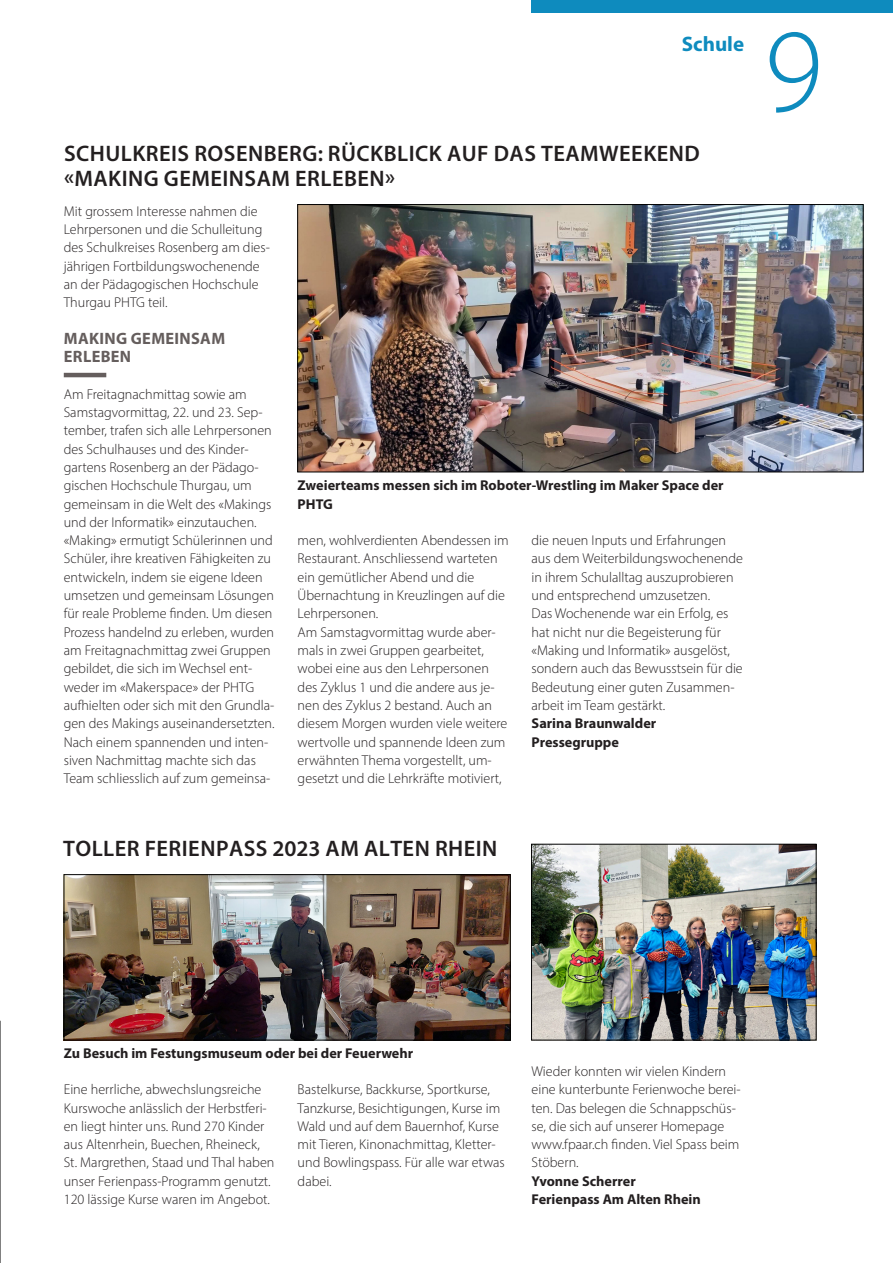
<style>
.page{position:relative;width:893px;height:1263px;background:#fff}
.page>*{position:absolute;margin:0;border:0;box-sizing:border-box;transform-origin:0 0}
._11_Seitenzahl{font:300 120px "Myriad Pro";color:#0e8bbe}
._1_1_Haupttitel_klein_18{font:600 22.5px/25.5px "Myriad Pro";letter-spacing:.02em;color:#231f20}
._6_1_Pagina_fett_-_grün__Gemeinde{font:700 21px "Myriad Pro";color:#0e8bbe}
._4_Untertitel{font:700 16.5px/18.3px "Myriad Pro";letter-spacing:.02em;color:#655e5d}
._3_Lauftext{font:300 14.25px/18.3px "Myriad Pro";color:#231f20}
._8_Legende_linksbündig{font:700 14.25px/18.3px "Myriad Pro";color:#231f20}
</style>
<div class="page">
<div style="left:531px;top:0;width:362px;height:13px;background:#0e8bbe"></div>
<svg style="left:0;top:1021px;width:1px;height:242px"></svg>
<hr style="left:64px;top:373px;width:42px;height:4px;background:#655e5d">
<img style="left:299px;top:206px;width:562px;height:264px">
<div style="left:297px;top:204px;width:566px;height:268px;border:1px solid #000"></div>
<img style="left:533px;top:846px;width:281px;height:192px">
<div style="left:531px;top:844px;width:285px;height:196px;border:1px solid #000"></div>
<img style="left:66px;top:876px;width:442px;height:162px">
<div style="left:64px;top:874px;width:446px;height:166px;border:1px solid #000"></div>
<p class="_6_1_Pagina_fett_-_grün__Gemeinde" style="left:682px;top:30px;width:64px">Schule</p>
<p class="_1_1_Haupttitel_klein_18" style="left:64px;top:140px;width:637px">SCHULKREIS ROSENBERG: RÜCKBLICK AUF DAS TEAMWEEKEND «MAKING GEMEINSAM ERLEBEN»</p>
<p class="_3_Lauftext" style="left:64px;top:202px;width:208px">Mit grossem Interesse nahmen die<br>Lehrpersonen und die Schulleitung des Schulkreises Rosenberg am dies&shy;jährigen Fortbildungswochenende an der Pädagogischen Hochschule<br>Thurgau PHTG teil.</p>
<p class="_4_Untertitel" style="left:64px;top:329px;width:163px">MAKING GEMEINSAM<br>ERLEBEN</p>
<p class="_3_Lauftext" style="left:64px;top:385px;width:210px">Am Freitagnachmittag sowie am Samstagvormittag, 22. und 23. Sep&shy;tember, trafen sich alle Lehrpersonen des Schulhauses und des Kinder&shy;gartens Rosenberg an der Pädago&shy;gischen Hochschule Thurgau, um gemeinsam in die Welt des «Makings und der Informatik» einzutauchen.</p>
<p class="_3_Lauftext" style="left:64px;top:531px;width:212px">«Making» ermutigt Schülerinnen und Schüler, ihre kreativen Fähigkeiten zu entwickeln, indem sie eigene Ideen umsetzen und gemeinsam Lösungen für reale Probleme finden. Um diesen Prozess handelnd zu erleben, wurden am Freitagnachmittag zwei Gruppen gebildet, die sich im Wechsel ent&shy;weder im «Makerspace» der PHTG aufhielten oder sich mit den Grundla&shy;gen des Makings auseinandersetzten.<br>Nach einem spannenden und inten&shy;siven Nachmittag machte sich das Team schliesslich auf zum gemeinsa-</p>
<p class="_3_Lauftext" style="left:298px;top:531px;width:213px">men, wohlverdienten Abendessen im<br>Restaurant. Anschliessend warteten ein gemütlicher Abend und die<br>Übernachtung in Kreuzlingen auf die<br>Lehrpersonen.</p>
<p class="_8_Legende_linksbündig" style="left:298px;top:476px;width:428px">Zweierteams messen sich im Roboter-Wrestling im Maker Space der<br>PHTG</p>
<p class="_3_Lauftext" style="left:531px;top:531px;width:213px">die neuen Inputs und Erfahrungen aus dem Weiterbildungswochenende in ihrem Schulalltag auszuprobieren und entsprechend umzusetzen.</p>
<p class="_3_Lauftext" style="left:531px;top:604px;width:213px">Das Wochenende war ein Erfolg, es hat nicht nur die Begeisterung für «Making und Informatik» ausgelöst, sondern auch das Bewusstsein für die Bedeutung einer guten Zusammen&shy;arbeit im Team gestärkt.</p>
<p class="_8_Legende_linksbündig" style="left:531px;top:714px;width:126px">Sarina Braunwalder<br>Pressegruppe</p>
<p class="_3_Lauftext" style="left:298px;top:623px;width:211px">Am Samstagvormittag wurde aber&shy;mals in zwei Gruppen gearbeitet, wobei eine aus den Lehrpersonen des Zyklus 1 und die andere aus je&shy;nen des Zyklus 2 bestand. Auch an diesem Morgen wurden viele weitere wertvolle und spannende Ideen zum erwähnten Thema vorgestellt, um&shy;gesetzt und die Lehrkräfte motiviert,</p>
<p class="_1_1_Haupttitel_klein_18" style="left:63px;top:835px;width:436px">TOLLER FERIENPASS 2023 AM ALTEN RHEIN</p>
<p class="_11_Seitenzahl" style="left:764px;top:-1px;width:60px">9</p>
<p class="_8_Legende_linksbündig" style="left:64px;top:1043px;width:351px">Zu Besuch im Festungsmuseum oder bei der Feuerwehr</p>
<p class="_3_Lauftext" style="left:64px;top:1080px;width:212px">Eine herrliche, abwechslungsreiche Kurswoche anlässlich der Herbstferi&shy;en liegt hinter uns. Rund 270 Kinder aus Altenrhein, Buechen, Rheineck, St. Margrethen, Staad und Thal haben unser Ferienpass-Programm genutzt.<br>120 lässige Kurse waren im Angebot.</p>
<p class="_3_Lauftext" style="left:298px;top:1080px;width:209px">Bastelkurse, Backkurse, Sportkurse,<br>Tanzkurse, Besichtigungen, Kurse im<br>Wald und auf dem Bauernhof, Kurse mit Tieren, Kinonachmittag, Kletter&shy;und Bowlingspass. Für alle war etwas dabei.</p>
<p class="_3_Lauftext" style="left:531px;top:1062px;width:211px">Wieder konnten wir vielen Kindern eine kunterbunte Ferienwoche berei&shy;ten. Das belegen die Schnappschüs&shy;se, die sich auf unserer Homepage www.fpaar.ch finden. Viel Spass beim<br>Stöbern.</p>
<p class="_8_Legende_linksbündig" style="left:531px;top:1171px;width:171px">Yvonne Scherrer<br>Ferienpass Am Alten Rhein</p>
</div>
